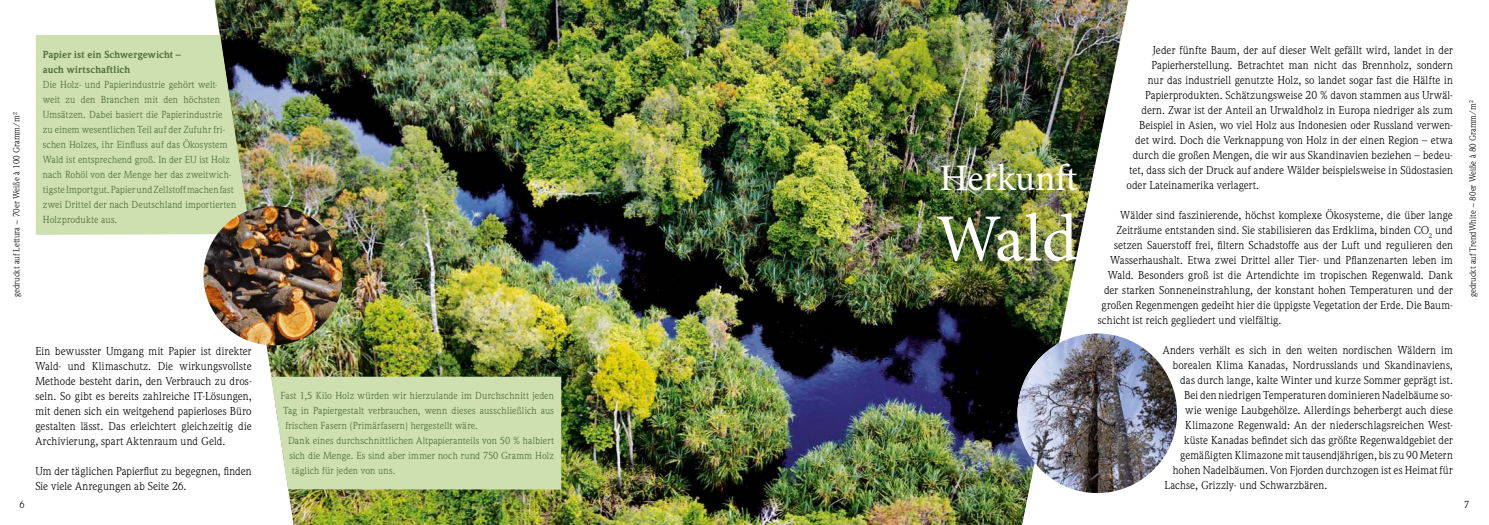
<style>
.page{position:relative;width:1489px;height:525px;background:#fff}
.page>*{position:absolute;margin:0;border:0;box-sizing:border-box;transform-origin:0 0}
.t1{font:67.5px "Minion Pro";color:#fff}
.t2{font:37.5px "Minion Pro";letter-spacing:-.005em;color:#fff}
.t3{font:11.25px/15px "Weidemann";letter-spacing:.005em;color:#000;text-align:justify}
.t4{font:10px/15px "Weidemann";letter-spacing:.01em;color:#4b6a36}
.t5{font:700 10px/15px "Weidemann";letter-spacing:.015em;color:#4b6a36}
.t6{font:10px "Weidemann";color:#000}
.t7{font:8.75px "Weidemann Std";color:#000}
</style>
<div class="page">
<img style="left:214px;top:0;width:914px;height:524px">
<img style="left:1017px;top:333px;width:159px;height:160px;border-radius:80px">
<div style="left:271px;top:376px;width:290px;height:113px;background:#cee0b0"></div>
<svg style="left:36px;top:35px;width:214px;height:200px;background:#c5d7a9"></svg>
<img style="left:203px;top:206px;width:139px;height:139px;border-radius:70px">
<p class="t3" style="left:1152px;top:42px;width:301px">Jeder fünfte Baum, der auf dieser Welt gefällt wird, landet in der</p>
<p class="t3" style="left:1151px;top:57px;width:303px">Papierherstellung. Betrachtet man nicht das Brennholz, sondern</p>
<p class="t3" style="left:1147px;top:72px;width:306px">nur das industriell genutzte Holz, so landet sogar fast die Hälfte in</p>
<p class="t3" style="left:1145px;top:87px;width:309px">Papierprodukten. Schätzungsweise 20 % davon stammen aus Urwäl-</p>
<p class="t3" style="left:1141px;top:102px;width:313px">dern. Zwar ist der Anteil an Urwaldholz in Europa niedriger als zum</p>
<p class="t3" style="left:1138px;top:117px;width:315px">Beispiel in Asien, wo viel Holz aus Indonesien oder Russland verwen-</p>
<p class="t3" style="left:1135px;top:132px;width:319px">det wird. Doch die Verknappung von Holz in der einen Region – etwa</p>
<p class="t3" style="left:1132px;top:147px;width:321px">durch die großen Mengen, die wir aus Skandinavien beziehen – bedeu-</p>
<p class="t3" style="left:1128px;top:162px;width:325px">tet, dass sich der Druck auf andere Wälder beispielsweise in Südostasien</p>
<p class="t3" style="left:1126px;top:177px;width:134px">oder Lateinamerika verlagert.</p>
<p class="t3" style="left:1120px;top:207px;width:334px">Wälder sind faszinierende, höchst komplexe Ökosysteme, die über lange</p>
<p class="t3" style="left:1116px;top:222px;width:338px">Zeiträume entstanden sind. Sie stabilisieren das Erdklima, binden CO<sub>2</sub> und</p>
<p class="t3" style="left:1113px;top:237px;width:340px">setzen Sauerstoff frei, filtern Schadstoffe aus der Luft und regulieren den</p>
<p class="t3" style="left:1110px;top:252px;width:344px">Wasserhaushalt. Etwa zwei Drittel aller Tier- und Pflanzenarten leben im</p>
<p class="t3" style="left:1107px;top:267px;width:346px">Wald. Besonders groß ist die Artendichte im tropischen Regenwald. Dank</p>
<p class="t3" style="left:1103px;top:282px;width:350px">der starken Sonneneinstrahlung, der konstant hohen Temperaturen und der</p>
<p class="t3" style="left:1101px;top:297px;width:353px">großen Regenmengen gedeiht hier die üppigste Vegetation der Erde. Die Baum-</p>
<p class="t3" style="left:1097px;top:312px;width:185px">schicht ist reich gegliedert und vielfältig.</p>
<p class="t3" style="left:1162px;top:342px;width:291px">Anders verhält es sich in den weiten nordischen Wäldern im</p>
<p class="t3" style="left:1172px;top:357px;width:281px">borealen Klima Kanadas, Nordrusslands und Skandinaviens,</p>
<p class="t3" style="left:1180px;top:372px;width:274px">das durch lange, kalte Winter und kurze Sommer geprägt ist.</p>
<p class="t3" style="left:1183px;top:387px;width:270px">Bei den niedrigen Temperaturen dominieren Nadelbäume so-</p>
<p class="t3" style="left:1185px;top:402px;width:269px">wie wenige Laubgehölze. Allerdings beherbergt auch diese</p>
<p class="t3" style="left:1185px;top:417px;width:269px">Klimazone Regenwald: An der niederschlagsreichen West-</p>
<p class="t3" style="left:1183px;top:432px;width:270px">küste Kanadas befindet sich das größte Regenwaldgebiet der</p>
<p class="t3" style="left:1180px;top:447px;width:274px">gemäßigten Klimazone mit tausendjährigen, bis zu 90 Metern</p>
<p class="t3" style="left:1172px;top:462px;width:282px">hohen Nadelbäumen. Von Fjorden durchzogen ist es Heimat für</p>
<p class="t3" style="left:1164px;top:477px;width:164px">Lachse, Grizzly- und Schwarzbären.</p>
<p class="t5" style="left:43px;top:47px;width:139px">Papier ist ein Schwergewicht – auch wirtschaftlich</p>
<p class="t4" style="left:43px;top:77px;width:195px">Die Holz- und Papierindustrie gehört welt&shy;weit zu den Branchen mit den höchsten Umsätzen. Dabei basiert die Papierindustrie<br>zu einem wesentlichen Teil auf der Zufuhr fri&shy;schen Holzes, ihr Einfluss auf das Ökosystem Wald ist entsprechend groß. In der EU ist Holz nach Rohöl von der Menge her das zweitwich&shy;tigste Importgut. Papier und Zellstoff machen fast zwei Drittel der nach Deutschland importierten Holzprodukte aus.</p>
<p class="t7" style="left:11px;top:297px;width:186px;rotate:-90deg">gedruckt auf Lettura ~ 70er Weiße à 100 Gramm/m²</p>
<p class="t7" style="left:1467px;top:297px;width:198px;rotate:-90deg">gedruckt auf TrendWhite ~ 80er Weiße à 80 Gramm/m²</p>
<h2 class="t2" style="left:939px;top:156px;width:139px">Herkunft</h2>
<h1 class="t1" style="left:935px;top:198px;width:143px">Wald</h1>
<p class="t3" style="left:35px;top:343px;width:218px">Ein bewusster Umgang mit Papier ist direkter Wald- und Klimaschutz. Die wirkungsvollste Methode besteht darin, den Verbrauch zu dros&shy;seln. So gibt es bereits zahlreiche IT-Lösungen, mit denen sich ein weitgehend papierloses Büro gestalten lässt. Das erleichtert gleichzeitig die Archivierung, spart Aktenraum und Geld.</p>
<p class="t3" style="left:35px;top:463px;width:218px">Um der täglichen Papierflut zu begegnen, finden<br>Sie viele Anregungen ab Seite 26.</p>
<p class="t4" style="left:280px;top:387px;width:275px">Fast 1,5 Kilo Holz würden wir hierzulande im Durchschnitt jeden</p>
<p class="t4" style="left:283px;top:402px;width:272px">Tag in Papiergestalt verbrauchen, wenn dieses ausschließlich aus</p>
<p class="t4" style="left:285px;top:417px;width:194px">frischen Fasern (Primärfasern) hergestellt wäre.</p>
<p class="t4" style="left:288px;top:432px;width:267px">Dank eines durchschnittlichen Altpapieranteils von 50 % halbiert</p>
<p class="t4" style="left:289px;top:447px;width:266px">sich die Menge. Es sind aber immer noch rund 750 Gramm Holz</p>
<p class="t4" style="left:292px;top:462px;width:105px">täglich für jeden von uns.</p>
<p class="t6" style="left:20px;top:498px;width:7px">6</p>
<p class="t6" style="left:1463px;top:498px;width:7px">7</p>
</div>
